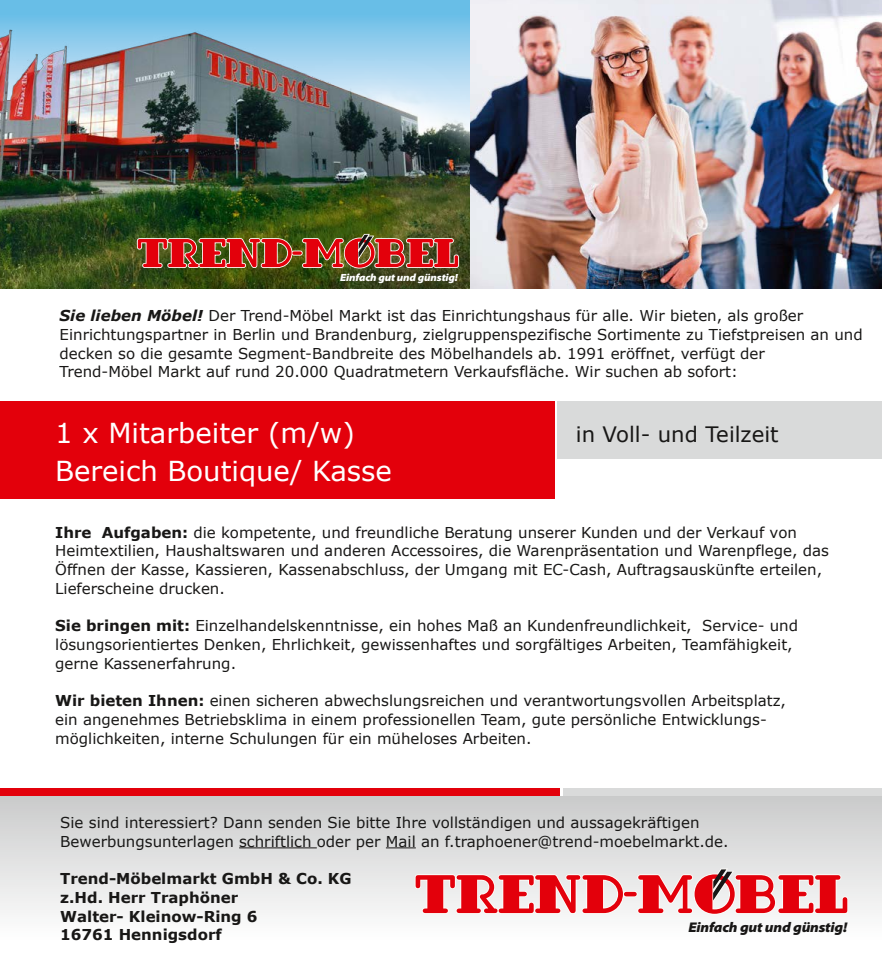
<style>
.page{position:relative;width:882px;height:965px;background:#fff}
.page>*{position:absolute;margin:0;border:0;box-sizing:border-box;transform-origin:0 0}
.t1{font:27.5px/38.8px "Verdana";color:#fff}
.t2{font:21.25px "Verdana";color:#181716}
.t3{font:15px/18.8px "Verdana";color:#181716}
.t4{font:700 15px/18.8px "Verdana";color:#181716}
.t5{font:italic 900 semi-expanded 14px "Myriad Pro";letter-spacing:-.02em;color:#181716}
.t6{font:italic 900 semi-expanded 10.38px "Myriad Pro";letter-spacing:-.02em;color:#fff}
.s1{font-weight:700;font-style:italic}
.s2{font-weight:700}
</style>
<div class="page">
<img style="left:0;top:0;width:881px;height:288px">
<img style="left:136px;top:232px;width:323px;height:37px">
<div style="left:0;top:796px;width:881px;height:145px;background:linear-gradient(to bottom,#cacbcb,#fff)"></div>
<svg style="left:414px;top:867px;width:434px;height:49px"></svg>
<hr style="left:239px;top:847px;width:78px;height:1px;background:#181716">
<svg style="left:386px;top:847px;width:29px;height:1px"></svg>
<div style="left:0;top:788px;width:559px;height:8px;background:#e3000b"></div>
<div style="left:563px;top:788px;width:318px;height:8px;background:#d9dada"></div>
<div style="left:0;top:402px;width:554px;height:97px;background:#e3000b"></div>
<div style="left:557px;top:402px;width:324px;height:57px;background:#d9dada"></div>
<p class="t6" style="left:340px;top:272px;width:119px">Einfach gut und günstig!</p>
<p class="t3" style="left:60px;top:306px;width:804px"><span class="s1">Sie lieben Möbel!</span> Der Trend-Möbel Markt ist das Einrichtungshaus für alle. Wir bieten, als großer Einrichtungspartner in Berlin und Brandenburg, zielgruppenspezifische Sortimente zu Tiefstpreisen an und decken so die gesamte Segment-Bandbreite des Möbelhandels ab. 1991 eröffnet, verfügt der<br>Trend-Möbel Markt auf rund 20.000 Quadratmetern Verkaufsfläche. Wir suchen ab sofort:</p>
<h1 class="t1" style="left:55px;top:413px;width:338px">1 x Mitarbeiter (m/w)<br>Bereich Boutique/ Kasse</h1>
<p class="t3" style="left:55px;top:523px;width:775px"><span class="s2">Ihre Aufgaben:</span> die kompetente, und freundliche Beratung unserer Kunden und der Verkauf von Heimtextilien, Haushaltswaren und anderen Accessoires, die Warenpräsentation und Warenpflege, das Öffnen der Kasse, Kassieren, Kassenabschluss, der Umgang mit EC-Cash, Auftragsauskünfte erteilen, Lieferscheine drucken.</p>
<p class="t3" style="left:55px;top:616px;width:744px"><span class="s2">Sie bringen mit:</span> Einzelhandelskenntnisse, ein hohes Maß an Kundenfreundlichkeit, Service- und lösungsorientiertes Denken, Ehrlichkeit, gewissenhaftes und sorgfältiges Arbeiten, Teamfähigkeit, gerne Kassenerfahrung.</p>
<p class="t3" style="left:55px;top:691px;width:732px"><span class="s2">Wir bieten Ihnen:</span> einen sicheren abwechslungsreichen und verantwortungsvollen Arbeitsplatz, ein angenehmes Betriebsklima in einem professionellen Team, gute persönliche Entwicklungs&shy;möglichkeiten, interne Schulungen für ein müheloses Arbeiten.</p>
<h2 class="t2" style="left:575px;top:420px;width:204px">in Voll- und Teilzeit</h2>
<p class="t3" style="left:60px;top:813px;width:669px">Sie sind interessiert? Dann senden Sie bitte Ihre vollständigen und aussagekräftigen<br>Bewerbungsunterlagen schriftlich oder per Mail an f.traphoener@trend-moebelmarkt.de.</p>
<p class="t4" style="left:60px;top:869px;width:293px">Trend-Möbelmarkt GmbH &amp; Co. KG z.Hd. Herr Traphöner<br>Walter- Kleinow-Ring 6<br>16761 Hennigsdorf</p>
<p class="t5" style="left:688px;top:919px;width:160px">Einfach gut und günstig!</p>
</div>
